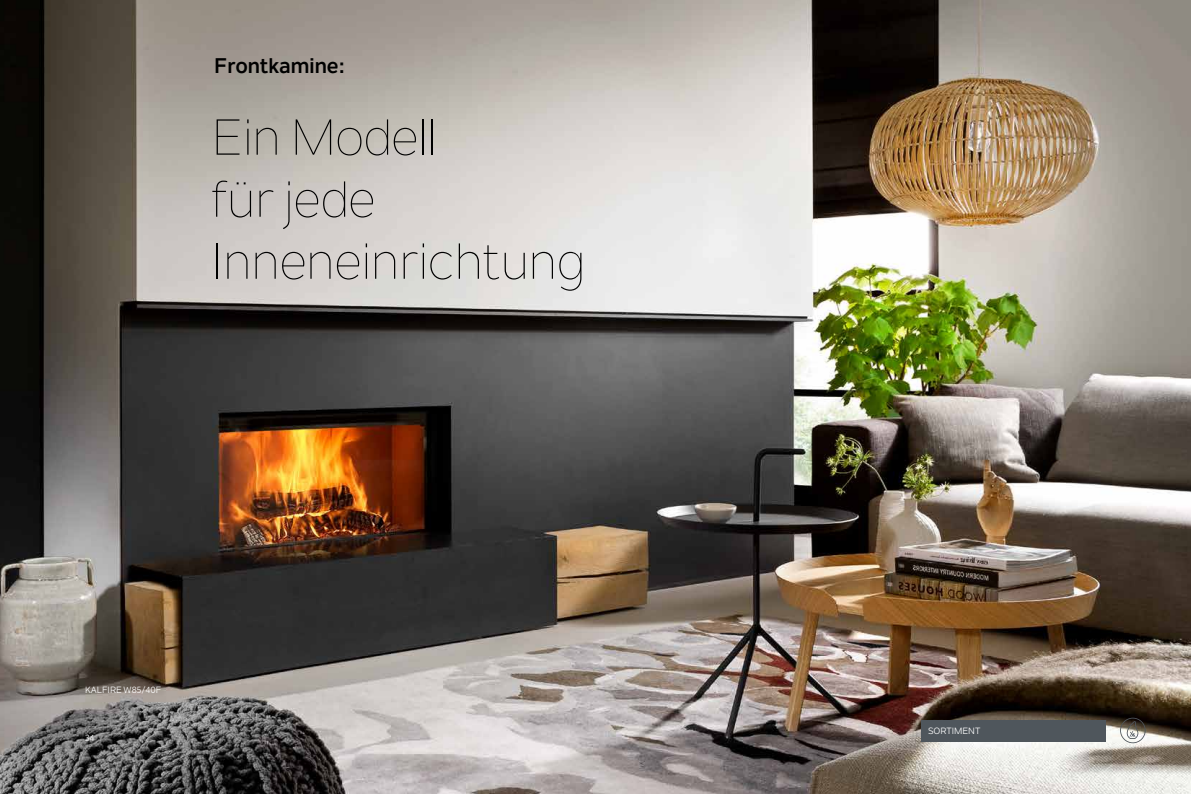
<style>
.page{position:relative;width:1191px;height:794px;background:#fff}
.page>*{position:absolute;margin:0;border:0;box-sizing:border-box;transform-origin:0 0}
.t1{font:300 50px/62px "Nolan Next";color:#000}
.t2{font:700 21px "Nolan Next";color:#000}
.t3{font:9px "Nolan Next";color:#fff}
</style>
<div class="page">
<img style="left:0;top:0;width:1191px;height:794px">
<div style="left:921px;top:720px;width:185px;height:21px;background:#4f565c"></div>
<svg style="left:1120px;top:717px;width:25px;height:26px"></svg>
<p class="t2" style="left:214px;top:52px;width:132px">Frontkamine:</p>
<p class="t1" style="left:211px;top:106px;width:376px">Ein Modell<br>für jede<br>Inneneinrichtung</p>
<p class="t3" style="left:85px;top:684px;width:78px">KALFIRE W85/40F</p>
<p class="t3" style="left:85px;top:732px;width:11px">34</p>
<p class="t3" style="left:928px;top:725px;width:54px">SORTIMENT</p>
</div>
